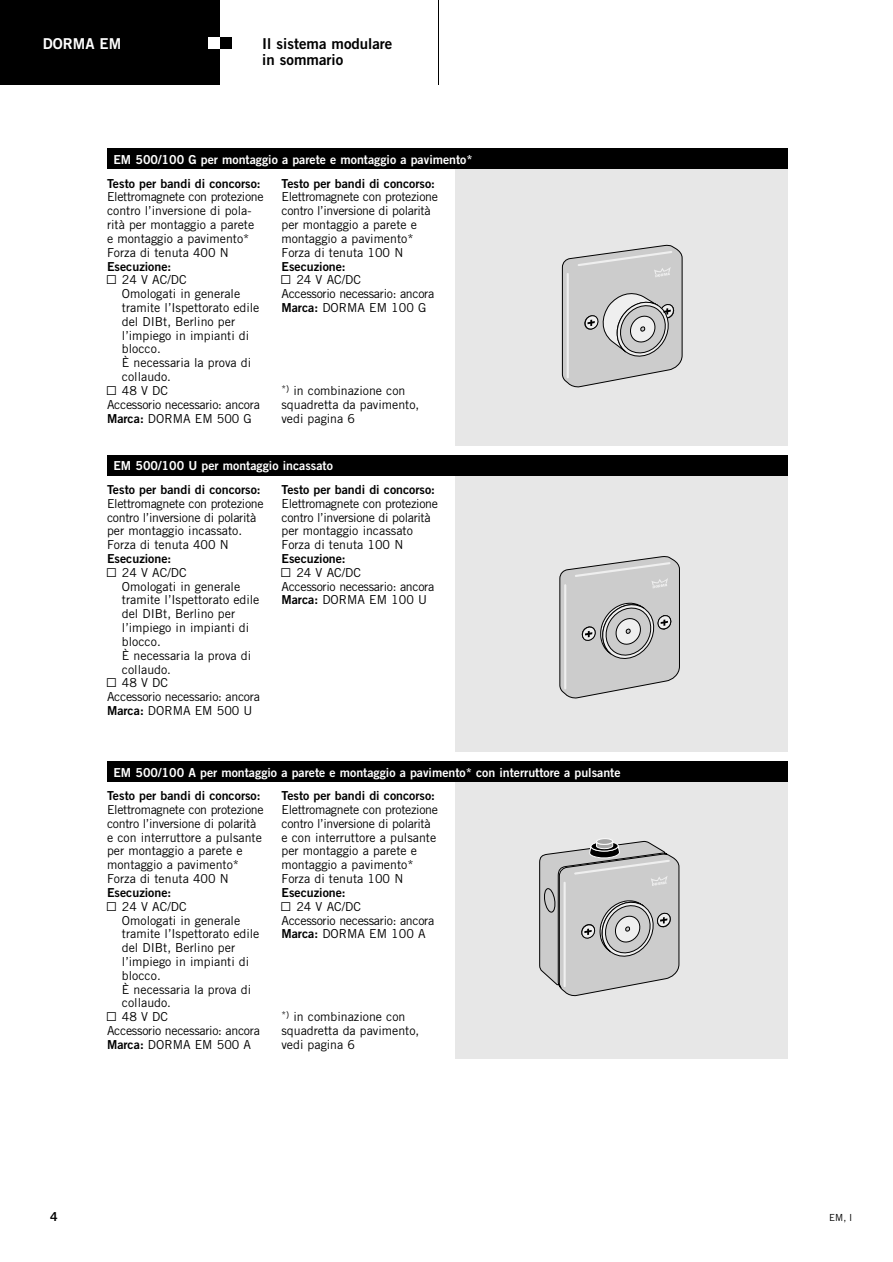
<style>
.page{position:relative;width:893px;height:1262px;background:#fff}
.page>*{position:absolute;margin:0;border:0;box-sizing:border-box;transform-origin:0 0}
.t1{font:15px/16.5px "Trade Gothic Bold Two";color:#000}
.t2{font:15px "Trade Gothic Bold Two";color:#fff}
.t3{font:12.3px/13.8px "Trade Gothic";color:#000}
.t4{font:12.3px/13.8px "Trade Gothic";letter-spacing:-.025em;color:#000}
.t5{font:12.3px "Trade Gothic Bold Two";color:#000}
.t6{font:12.3px "Trade Gothic Bold Two";color:#fff}
.t7{font:9.75px "Trade Gothic";color:#000}
.s1{font-family:"AG Figures+Pi BQ"}
.s2{font-family:"Trade Gothic Bold Two"}
</style>
<div class="page">
<div style="left:456px;top:169px;width:331px;height:276px;background:#e7e7e7"></div>
<svg style="left:561px;top:245px;width:122px;height:142px"></svg>
<div style="left:456px;top:475px;width:331px;height:277px;background:#e7e7e7"></div>
<svg style="left:559px;top:556px;width:121px;height:142px"></svg>
<div style="left:456px;top:781px;width:331px;height:277px;background:#e7e7e7"></div>
<svg style="left:539px;top:838px;width:140px;height:158px"></svg>
<div style="left:0;top:0;width:220px;height:85px;background:#000"></div>
<div style="left:220px;top:37px;width:11px;height:11px;background:#000"></div>
<div style="left:208px;top:37px;width:12px;height:11px;background:#fff"></div>
<div style="left:107px;top:149px;width:680px;height:20px;background:#000"></div>
<div style="left:107px;top:455px;width:680px;height:20px;background:#000"></div>
<div style="left:107px;top:761px;width:680px;height:20px;background:#000"></div>
<p class="t2" style="left:43px;top:38px;width:80px">DORMA EM</p>
<p class="t1" style="left:262px;top:36px;width:132px">Il sistema modulare in sommario</p>
<p class="t6" style="left:113px;top:155px;width:361px">EM 500/100 G per montaggio a parete e montaggio a pavimento*</p>
<p class="t5" style="left:107px;top:179px;width:155px">Testo per bandi di concorso:</p>
<p class="t3" style="left:107px;top:191px;width:158px">Elettromagnete con protezione contro l’inversione di pola&shy;rità per montaggio a parete<br>e montaggio a pavimento*<br>Forza di tenuta 400 N</p>
<p class="t5" style="left:107px;top:262px;width:66px">Esecuzione:</p>
<p class="t3" style="left:107px;top:274px;width:81px"><span class="s1">Y</span> 24 V AC/DC</p>
<p class="t3" style="left:122px;top:288px;width:120px">Omologati in generale</p>
<p class="t3" style="left:122px;top:302px;width:139px">tramite l’Ispettorato edile</p>
<p class="t3" style="left:122px;top:316px;width:115px">del DIBt, Berlino per</p>
<p class="t3" style="left:122px;top:329px;width:129px">l’impiego in impianti di</p>
<p class="t3" style="left:122px;top:343px;width:40px">blocco.</p>
<p class="t3" style="left:122px;top:357px;width:131px">È necessaria la prova di</p>
<p class="t3" style="left:122px;top:371px;width:51px">collaudo.</p>
<p class="t3" style="left:107px;top:385px;width:62px"><span class="s1">Y</span> 48 V DC</p>
<p class="t4" style="left:107px;top:398px;width:154px">Accessorio necessario: ancora</p>
<p class="t3" style="left:107px;top:412px;width:146px"><span class="s2">Marca:</span> DORMA EM 500 G</p>
<p class="t5" style="left:281px;top:179px;width:155px">Testo per bandi di concorso:</p>
<p class="t4" style="left:281px;top:191px;width:158px">Elettromagnete con protezione contro l’inversione di polarità per montaggio a parete e montaggio a pavimento*<br>Forza di tenuta 100 N</p>
<p class="t5" style="left:281px;top:262px;width:66px">Esecuzione:</p>
<p class="t4" style="left:281px;top:274px;width:154px"><span class="s1">Y</span> 24 V AC/DC<br>Accessorio necessario: ancora<br><span class="s2">Marca:</span> DORMA EM 100 G</p>
<p class="t3" style="left:281px;top:385px;width:139px"><sup>*)</sup> in combinazione con squadretta da pavimento, vedi pagina 6</p>
<p class="t6" style="left:113px;top:461px;width:221px">EM 500/100 U per montaggio incassato</p>
<p class="t5" style="left:107px;top:485px;width:155px">Testo per bandi di concorso:</p>
<p class="t4" style="left:107px;top:497px;width:158px">Elettromagnete con protezione contro l’inversione di polarità per montaggio incassato.<br>Forza di tenuta 400 N</p>
<p class="t5" style="left:107px;top:554px;width:66px">Esecuzione:</p>
<p class="t3" style="left:107px;top:566px;width:81px"><span class="s1">Y</span> 24 V AC/DC</p>
<p class="t3" style="left:122px;top:580px;width:120px">Omologati in generale</p>
<p class="t3" style="left:122px;top:594px;width:139px">tramite l’Ispettorato edile</p>
<p class="t3" style="left:122px;top:608px;width:115px">del DIBt, Berlino per</p>
<p class="t3" style="left:122px;top:622px;width:129px">l’impiego in impianti di</p>
<p class="t3" style="left:122px;top:636px;width:40px">blocco.</p>
<p class="t3" style="left:122px;top:649px;width:131px">È necessaria la prova di</p>
<p class="t3" style="left:122px;top:663px;width:51px">collaudo.</p>
<p class="t3" style="left:107px;top:677px;width:62px"><span class="s1">Y</span> 48 V DC</p>
<p class="t4" style="left:107px;top:691px;width:154px">Accessorio necessario: ancora</p>
<p class="t3" style="left:107px;top:705px;width:147px"><span class="s2">Marca:</span> DORMA EM 500 U</p>
<p class="t5" style="left:281px;top:485px;width:155px">Testo per bandi di concorso:</p>
<p class="t4" style="left:281px;top:497px;width:158px">Elettromagnete con protezione contro l’inversione di polarità per montaggio incassato<br>Forza di tenuta 100 N</p>
<p class="t5" style="left:281px;top:554px;width:66px">Esecuzione:</p>
<p class="t4" style="left:281px;top:566px;width:154px"><span class="s1">Y</span> 24 V AC/DC<br>Accessorio necessario: ancora<br><span class="s2">Marca:</span> DORMA EM 100 U</p>
<p class="t6" style="left:113px;top:767px;width:508px">EM 500/100 A per montaggio a parete e montaggio a pavimento* con interruttore a pulsante</p>
<p class="t5" style="left:107px;top:791px;width:155px">Testo per bandi di concorso:</p>
<p class="t3" style="left:107px;top:803px;width:158px">Elettromagnete con protezione contro l’inversione di polarità e con interruttore a pulsante per montaggio a parete e montaggio a pavimento*<br>Forza di tenuta 400 N</p>
<p class="t5" style="left:107px;top:888px;width:66px">Esecuzione:</p>
<p class="t3" style="left:107px;top:900px;width:81px"><span class="s1">Y</span> 24 V AC/DC</p>
<p class="t3" style="left:122px;top:914px;width:120px">Omologati in generale</p>
<p class="t3" style="left:122px;top:928px;width:139px">tramite l’Ispettorato edile</p>
<p class="t3" style="left:122px;top:942px;width:115px">del DIBt, Berlino per</p>
<p class="t3" style="left:122px;top:955px;width:129px">l’impiego in impianti di</p>
<p class="t3" style="left:122px;top:969px;width:40px">blocco.</p>
<p class="t3" style="left:122px;top:983px;width:131px">È necessaria la prova di</p>
<p class="t3" style="left:122px;top:997px;width:51px">collaudo.</p>
<p class="t3" style="left:107px;top:1011px;width:62px"><span class="s1">Y</span> 48 V DC</p>
<p class="t4" style="left:107px;top:1025px;width:154px">Accessorio necessario: ancora</p>
<p class="t3" style="left:107px;top:1038px;width:146px"><span class="s2">Marca:</span> DORMA EM 500 A</p>
<p class="t5" style="left:281px;top:791px;width:155px">Testo per bandi di concorso:</p>
<p class="t3" style="left:281px;top:803px;width:158px">Elettromagnete con protezione contro l’inversione di polarità e con interruttore a pulsante per montaggio a parete e montaggio a pavimento*<br>Forza di tenuta 100 N</p>
<p class="t5" style="left:281px;top:888px;width:66px">Esecuzione:</p>
<p class="t4" style="left:281px;top:900px;width:154px"><span class="s1">Y</span> 24 V AC/DC<br>Accessorio necessario: ancora<br><span class="s2">Marca:</span> DORMA EM 100 A</p>
<p class="t3" style="left:281px;top:1011px;width:139px"><sup>*)</sup> in combinazione con squadretta da pavimento, vedi pagina 6</p>
<p class="t5" style="left:50px;top:1212px;width:9px">4</p>
<p class="t7" style="left:829px;top:1214px;width:25px">EM, I</p>
</div>
